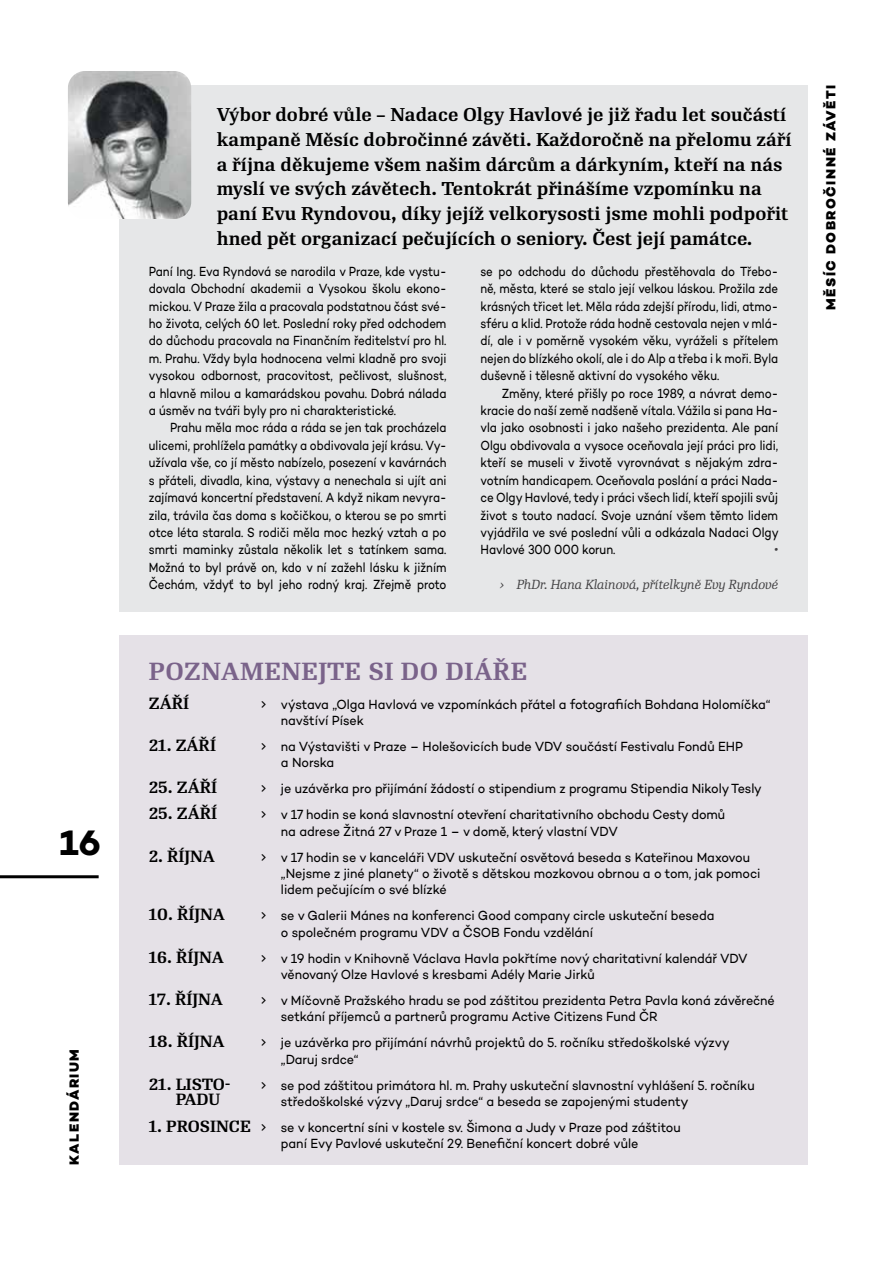
<style>
.page{position:relative;width:893px;height:1263px;background:#fff}
.page>*{position:absolute;margin:0;border:0;box-sizing:border-box;transform-origin:0 0}
.t1{font:700 36px "Campton";color:#000}
.t2{font:600 24px "Re Public";letter-spacing:.02em;color:#7a638a}
.t3{font:600 18px/24.8px "Re Public";color:#000}
.t4{font:600 15.75px "Re Public";color:#000}
.t5{font:13.5px/16.2px "Campton";letter-spacing:-.005em;color:#000}
.t6{font:13.5px/17.4px "Campton";letter-spacing:-.005em;color:#000;text-align:justify;scale:.86 1}
.t7{font:13.5px/17.4px "Campton";letter-spacing:-.005em;color:#000;text-align:justify;scale:.85 1}
.t8{font:800 13.5px "Campton";letter-spacing:.11em;color:#000}
.t9{font:italic 12.75px "Re Public";color:#414042}
.s1{font-family:"Re Public";font-weight:600;font-size:15.75px}
</style>
<div class="page">
<div style="left:119px;top:85px;width:689px;height:526px;background:#e6e7e8"></div>
<hr style="left:0;top:875px;width:99px;height:3px;background:#000">
<div style="left:119px;top:636px;width:689px;height:529px;background:#e5e1e7"></div>
<img style="left:68px;top:71px;width:123px;height:148px">
<h1 class="t1" style="left:60px;top:820px;width:43px">16</h1>
<p class="t8" style="left:66px;top:1165px;width:118px;rotate:-90deg">KALENDÁRIUM</p>
<p class="t3" style="left:217px;top:103px;width:576px">Výbor dobré vůle – Nadace Olgy Havlové je již řadu let součástí kampaně Měsíc dobročinné závěti. Každoročně na přelomu září a října děkujeme všem našim dárcům a dárkyním, kteří na nás myslí ve svých závětech. Tentokrát přinášíme vzpomínku na paní Evu Ryndovou, díky jejíž velkorysosti jsme mohli podpořit hned pět organizací pečujících o seniory. Čest její památce.</p>
<p class="t6" style="left:149px;top:262px;width:348px">Paní Ing. Eva Ryndová se narodila v Praze, kde vystu&shy;dovala Obchodní akademii a Vysokou školu ekono&shy;mickou. V Praze žila a pracovala podstatnou část své&shy;ho života, celých 60 let. Poslední roky před odchodem do důchodu pracovala na Finančním ředitelství pro hl. m. Prahu. Vždy byla hodnocena velmi kladně pro svoji vysokou odbornost, pracovitost, pečlivost, slušnost, a hlavně milou a kamarádskou povahu. Dobrá nálada a úsměv na tváři byly pro ni charakteristické.</p>
<p class="t7" style="left:149px;top:419px;width:352px;text-indent:21px">Prahu měla moc ráda a ráda se jen tak procházela ulicemi, prohlížela památky a obdivovala její krásu. Vy&shy;užívala vše, co jí město nabízelo, posezení v kavárnách s přáteli, divadla, kina, výstavy a nenechala si ujít ani zajímavá koncertní představení. A když nikam nevyra&shy;zila, trávila čas doma s kočičkou, o kterou se po smrti otce léta starala. S rodiči měla moc hezký vztah a po smrti maminky zůstala několik let s tatínkem sama.<br>Možná to byl právě on, kdo v ní zažehl lásku k jižním Čechám, vždyť to byl jeho rodný kraj. Zřejmě proto</p>
<p class="t7" style="left:480px;top:262px;width:352px">se po odchodu do důchodu přestěhovala do Třebo&shy;ně, města, které se stalo její velkou láskou. Prožila zde krásných třicet let. Měla ráda zdejší přírodu, lidi, atmo&shy;sféru a klid. Protože ráda hodně cestovala nejen v mlá&shy;dí, ale i v poměrně vysokém věku, vyráželi s přítelem nejen do blízkého okolí, ale i do Alp a třeba i k moři. Byla duševně i tělesně aktivní do vysokého věku.</p>
<p class="t6" style="left:480px;top:384px;width:348px;text-indent:21px">Změny, které přišly po roce 1989, a návrat demo&shy;kracie do naší země nadšeně vítala. Vážila si pana Ha&shy;vla jako osobnosti i jako našeho prezidenta. Ale paní Olgu obdivovala a vysoce oceňovala její práci pro lidi, kteří se museli v životě vyrovnávat s nějakým zdra&shy;votním handicapem. Oceňovala poslání a práci Nada&shy;ce Olgy Havlové, tedy i práci všech lidí, kteří spojili svůj život s touto nadací. Svoje uznání všem těmto lidem vyjádřila ve své poslední vůli a odkázala Nadaci Olgy Havlové 300 000 korun.</p>
<p class="t9" style="left:774px;top:542px;width:5px">•</p>
<p class="t9" style="left:500px;top:577px;width:280px">› PhDr. Hana Klainová, přítelkyně Evy Ryndové</p>
<h2 class="t2" style="left:149px;top:656px;width:380px">POZNAMENEJTE SI DO DIÁŘE</h2>
<p class="t4" style="left:149px;top:693px;width:42px">ZÁŘÍ</p>
<p class="t5" style="left:281px;top:696px;width:491px;text-indent:-21px">↑ výstava „Olga Havlová ve vzpomínkách přátel a fotografiích Bohdana Holomíčka“ navštíví Písek</p>
<p class="t4" style="left:149px;top:736px;width:69px">21. ZÁŘÍ</p>
<p class="t5" style="left:281px;top:738px;width:464px;text-indent:-21px">↑ na Výstavišti v Praze – Holešovicích bude VDV součástí Festivalu Fondů EHP a Norska</p>
<p class="t4" style="left:149px;top:778px;width:70px">25. ZÁŘÍ</p>
<p class="t5" style="left:260px;top:780px;width:504px">↑ je uzávěrka pro přijímání žádostí o stipendium z programu Stipendia Nikoly Tesly</p>
<p class="t4" style="left:149px;top:804px;width:70px">25. ZÁŘÍ</p>
<p class="t5" style="left:281px;top:806px;width:446px;text-indent:-21px">↑ v 17 hodin se koná slavnostní otevření charitativního obchodu Cesty domů na adrese Žitná 27 v Praze 1 – v domě, který vlastní VDV</p>
<p class="t4" style="left:149px;top:847px;width:68px">2. ŘÍJNA</p>
<p class="t5" style="left:281px;top:849px;width:481px;text-indent:-21px">↑ v 17 hodin se v kanceláři VDV uskuteční osvětová beseda s Kateřinou Maxovou „Nejsme z jiné planety“ o životě s dětskou mozkovou obrnou a o tom, jak pomoci lidem pečujícím o své blízké</p>
<p class="t4" style="left:149px;top:905px;width:77px">10. ŘÍJNA</p>
<p class="t5" style="left:281px;top:907px;width:435px;text-indent:-21px">↑ se v Galerii Mánes na konferenci Good company circle uskuteční beseda o společném programu VDV a ČSOB Fondu vzdělání</p>
<p class="t4" style="left:149px;top:947px;width:77px">16. ŘÍJNA</p>
<p class="t5" style="left:281px;top:950px;width:468px;text-indent:-21px">↑ v 19 hodin v Knihovně Václava Havla pokřtíme nový charitativní kalendář VDV věnovaný Olze Havlové s kresbami Adély Marie Jirků</p>
<p class="t4" style="left:149px;top:990px;width:76px">17. ŘÍJNA</p>
<p class="t5" style="left:281px;top:992px;width:495px;text-indent:-21px">↑ v Míčovně Pražského hradu se pod záštitou prezidenta Petra Pavla koná závěrečné setkání příjemců a partnerů programu Active Citizens Fund ČR</p>
<p class="t4" style="left:149px;top:1032px;width:77px">18. ŘÍJNA</p>
<p class="t5" style="left:281px;top:1034px;width:450px;text-indent:-21px">↑ je uzávěrka pro přijímání návrhů projektů do 5. ročníku středoškolské výzvy „Daruj srdce“</p>
<p class="t4" style="left:149px;top:1074px;width:83px">21. LISTO-</p>
<p class="t5" style="left:281px;top:1077px;width:475px;text-indent:-21px">↑ se pod záštitou primátora hl. m. Prahy uskuteční slavnostní vyhlášení 5. ročníku středoškolské výzvy „Daruj srdce“ a beseda se zapojenými studenty</p>
<p class="t5" style="left:281px;top:1119px;width:401px;text-indent:-132px"><span class="s1">1. PROSINCE</span> ↑ se v koncertní síni v kostele sv. Šimona a Judy v Praze pod záštitou paní Evy Pavlové uskuteční 29. Benefiční koncert dobré vůle</p>
<p class="t4" style="left:176px;top:1090px;width:46px">PADU</p>
<p class="t8" style="left:822px;top:310px;width:226px;rotate:-90deg">MĚSÍC DOBROČINNÉ ZÁVĚTI</p>
</div>
